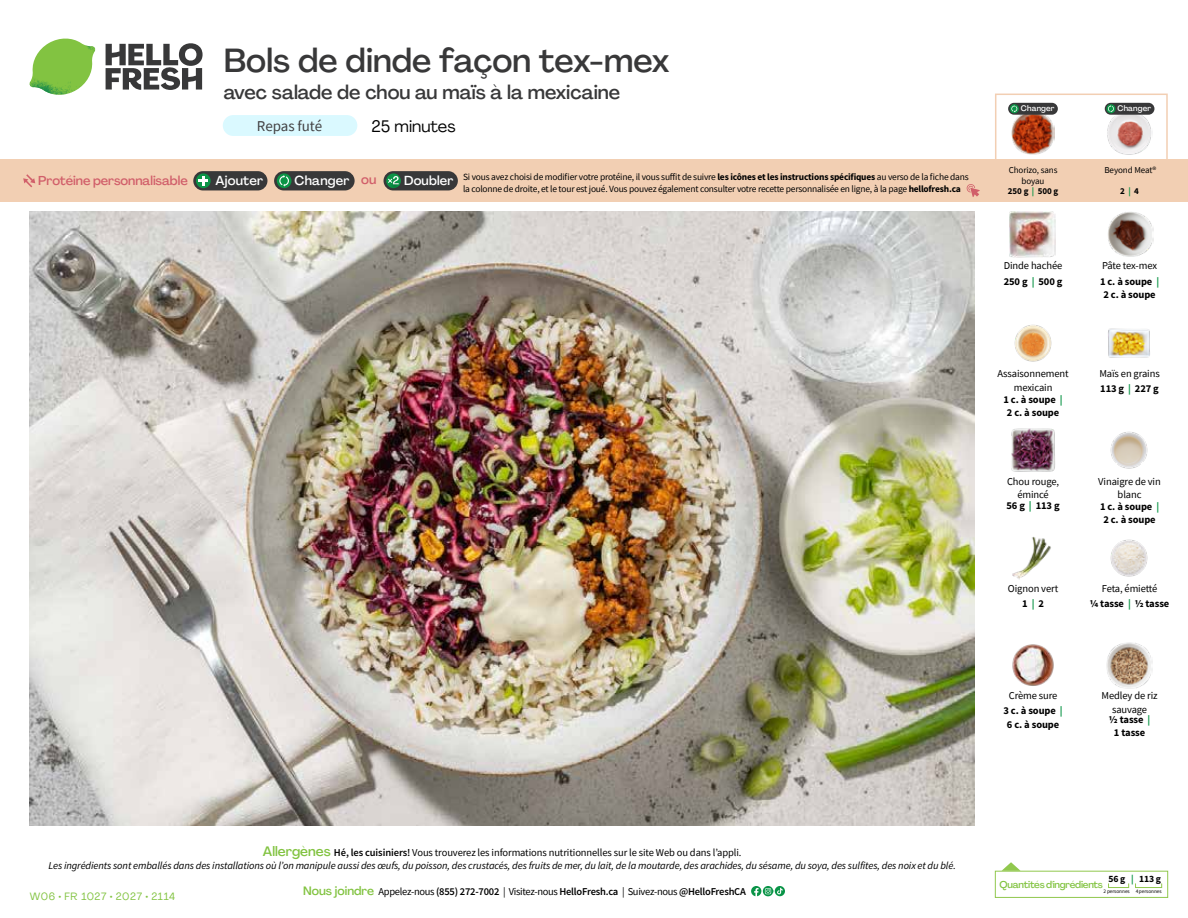
<style>
.page{position:relative;width:1188px;height:918px;background:#fff}
.page>*{position:absolute;margin:0;border:0;box-sizing:border-box;transform-origin:0 0}
.t1{font:500 33px "Agrandir";color:#383839}
.t2{font:500 19.5px "Agrandir";color:#383839}
.t3{font:16.5px "Agrandir";color:#000}
.t4{font:15px "Source Sans Pro";letter-spacing:-.01em;color:#414042}
.t5{font:500 12.9px "Agrandir";letter-spacing:.015em;color:#fff}
.t6{font:500 12.75px "Agrandir";letter-spacing:-.005em;color:#d15f6a}
.t7{font:italic 10.5px/13.5px "Source Sans Pro";letter-spacing:-.01em;color:#000;text-align:center}
.t8{font:10.5px/13.5px "Source Sans Pro";letter-spacing:-.01em;color:#000;text-align:center}
.t9{font:600 10.5px "Source Sans Pro";letter-spacing:-.02em;color:#000}
.t10{font:700 10.5px/13.5px "Source Sans Pro";letter-spacing:-.01em;color:#000;text-align:center}
.t11{font:10.5px "Agrandir";letter-spacing:.05em;color:#82c341}
.t12{font:500 9.75px "Agrandir";letter-spacing:-.025em;color:#82c341}
.t13{font:700 9.6px "Source Sans Pro";color:#000}
.t14{font:9.45px/12px "Source Sans Pro";letter-spacing:-.02em;color:#000}
.t15{font:9px/11.6px "Source Sans Pro";letter-spacing:-.01em;color:#000;text-align:center}
.t16{font:700 9px "Source Sans Pro";letter-spacing:-.01em;color:#000}
.t17{font:500 7.95px "Agrandir";letter-spacing:.02em;color:#fff}
.t18{font:5.25px "Source Sans Pro";letter-spacing:-.01em;color:#000}
.s1{color:#d15f6a}
.s2{font-weight:700}
.s3{color:#0b9446}
.s4{font-weight:700;color:#0b9446}
.s5{font-family:"Agrandir";font-weight:500;font-style:normal;font-size:13.5px;color:#82c341}
.s6{font-weight:600;font-style:normal}
.s7{font-style:normal}
.s8{font-family:"Agrandir";font-weight:500;font-size:12px;color:#82c341}
.s9{font-weight:400}
</style>
<div class="page">
<svg style="left:106px;top:43px;width:97px;height:47px"></svg>
<svg style="left:34px;top:39px;width:59px;height:38px"></svg>
<img style="left:65px;top:39px;width:30px;height:25px">
<img style="left:33px;top:60px;width:56px;height:10px">
<img style="left:29px;top:64px;width:58px;height:31px">
<img style="left:64px;top:70px;width:25px;height:24px">
<img style="left:30px;top:211px;width:945px;height:615px">
<svg style="left:775px;top:886px;width:10px;height:10px"></svg>
<svg style="left:751px;top:886px;width:32px;height:10px"></svg>
<svg style="left:1002px;top:862px;width:19px;height:9px"></svg>
<div style="left:995px;top:871px;width:173px;height:27px;border:1px solid #91c84e"></div>
<div style="left:1108px;top:883px;width:21px;height:5px;border:1px solid #91c84e"></div>
<div style="left:1135px;top:883px;width:27px;height:5px;border:1px solid #91c84e"></div>
<img style="left:1014px;top:324px;width:38px;height:38px">
<img style="left:1108px;top:328px;width:42px;height:30px">
<img style="left:1011px;top:428px;width:44px;height:44px">
<img style="left:1110px;top:431px;width:38px;height:38px">
<img style="left:1012px;top:536px;width:39px;height:44px">
<img style="left:1110px;top:539px;width:38px;height:38px">
<img style="left:1012px;top:644px;width:42px;height:42px">
<img style="left:1108px;top:212px;width:45px;height:45px">
<img style="left:1010px;top:212px;width:45px;height:45px">
<img style="left:1107px;top:643px;width:45px;height:45px">
<div style="left:0;top:160px;width:1188px;height:42px;background:#f2cfb3"></div>
<svg style="left:23px;top:174px;width:12px;height:13px"></svg>
<div style="left:384px;top:171px;width:74px;height:19px;background:#383839;border-radius:10px"></div>
<svg style="left:386px;top:173px;width:15px;height:15px"></svg>
<div style="left:389px;top:180px;width:11px;height:11px;background:#000;opacity:.35"></div>
<svg style="left:387px;top:176px;width:12px;height:8px"></svg>
<div style="left:274px;top:171px;width:81px;height:19px;background:#383839;border-radius:10px"></div>
<svg style="left:277px;top:173px;width:15px;height:15px"></svg>
<svg style="left:279px;top:175px;width:10px;height:12px"></svg>
<div style="left:193px;top:171px;width:74px;height:19px;background:#383839;border-radius:10px"></div>
<svg style="left:196px;top:173px;width:15px;height:15px"></svg>
<svg style="left:198px;top:176px;width:10px;height:10px"></svg>
<svg style="left:967px;top:184px;width:13px;height:13px"></svg>
<div style="left:995px;top:94px;width:173px;height:69px;border:2px solid #f2cfb3"></div>
<img style="left:1107px;top:114px;width:45px;height:41px">
<img style="left:1011px;top:114px;width:44px;height:41px">
<div style="left:1105px;top:103px;width:49px;height:12px;background:#383839;border-radius:6px"></div>
<svg style="left:1106px;top:104px;width:9px;height:9px"></svg>
<svg style="left:1108px;top:105px;width:6px;height:7px"></svg>
<div style="left:1008px;top:103px;width:50px;height:12px;background:#383839;border-radius:6px"></div>
<svg style="left:1010px;top:104px;width:9px;height:9px"></svg>
<svg style="left:1011px;top:105px;width:6px;height:7px"></svg>
<div style="left:223px;top:115px;width:134px;height:21px;background:#daf9ff;border-radius:10px"></div>
<h1 class="t1" style="left:224px;top:40px;width:447px">Bols de dinde façon tex-mex</h1>
<h2 class="t2" style="left:224px;top:80px;width:398px">avec salade de chou au maïs à la mexicaine</h2>
<h3 class="t3" style="left:372px;top:116px;width:86px">25 minutes</h3>
<h3 class="t4" style="left:257px;top:117px;width:67px">Repas futé</h3>
<p class="t6" style="left:38px;top:173px;width:151px">Protéine personnalisable</p>
<p class="t5" style="left:216px;top:172px;width:49px">Ajouter</p>
<p class="t5" style="left:295px;top:172px;width:83px">Changer <span class="s1">ou</span></p>
<p class="t5" style="left:404px;top:172px;width:51px">Doubler</p>
<p class="t14" style="left:463px;top:171px;width:507px">Si vous avez choisi de modifier votre protéine, il vous suffit de suivre <span class="s2">les icônes et les instructions spécifiques</span> au verso de la fiche dans la colonne de droite, et le tour est joué. Vous pouvez également consulter votre recette personnalisée en ligne, à la page <span class="s2">hellofresh.ca</span></p>
<p class="t17" style="left:1021px;top:104px;width:35px">Changer</p>
<p class="t17" style="left:1117px;top:104px;width:35px">Changer</p>
<p class="t15" style="left:1009px;top:164px;width:50px">Chorizo, sans boyau</p>
<p class="t16" style="left:1008px;top:185px;width:52px">250 g <span class="s3">|</span> 500 g</p>
<p class="t15" style="left:1104px;top:164px;width:53px">Beyond Meat®</p>
<p class="t16" style="left:1120px;top:185px;width:20px">2 <span class="s3">|</span> 4</p>
<p class="t8" style="left:1004px;top:258px;width:60px;line-height:15.6px;text-align:left">Dinde hachée<br><span class="s2">250 g</span> <span class="s4">|</span> <span class="s2">500 g</span></p>
<p class="t8" style="left:1100px;top:258px;width:61px;line-height:15.6px;text-align:left">Pâte tex-mex<br><span class="s2">1 c. à soupe</span> <span class="s4">|</span></p>
<p class="t10" style="left:1103px;top:288px;width:54px">2 c. à soupe</p>
<p class="t8" style="left:997px;top:367px;width:73px">Assaisonnement mexicain</p>
<p class="t10" style="left:1004px;top:393px;width:61px">1 c. à soupe <span class="s3">|<br></span>2 c. à soupe</p>
<p class="t8" style="left:1099px;top:366px;width:62px;line-height:14.9px;text-align:left">Maïs en grains<br><span class="s2">113 g</span> <span class="s4">|</span> <span class="s2">227 g</span></p>
<p class="t8" style="left:1007px;top:474px;width:54px">Chou rouge, émincé</p>
<p class="t10" style="left:1006px;top:499px;width:55px">56 g <span class="s3">|</span> 113 g</p>
<p class="t8" style="left:1098px;top:474px;width:64px">Vinaigre de vin blanc</p>
<p class="t10" style="left:1100px;top:500px;width:61px">1 c. à soupe <span class="s3">|<br></span>2 c. à soupe</p>
<p class="t8" style="left:1008px;top:581px;width:52px;line-height:14.9px">Oignon vert<br><span class="s2">1</span> <span class="s4">|</span> <span class="s2">2</span></p>
<p class="t8" style="left:1090px;top:581px;width:81px;line-height:14.9px">Feta, émietté<br><span class="s2">¼ tasse</span> <span class="s4">|</span> <span class="s2">½ tasse</span></p>
<p class="t8" style="left:1004px;top:688px;width:61px;line-height:14.9px">Crème sure<br><span class="s2">3 c. à soupe</span> <span class="s4">|</span></p>
<p class="t10" style="left:1007px;top:718px;width:54px">6 c. à soupe</p>
<p class="t8" style="left:1102px;top:689px;width:58px">Medley de riz sauvage</p>
<p class="t10" style="left:1109px;top:713px;width:43px">½ tasse <span class="s3">|<br></span>1 tasse</p>
<p class="t7" style="left:49px;top:846px;width:909px"><span class="s5">Allergènes</span> <span class="s6">Hé, les cuisiniers!</span> <span class="s7">Vous trouverez les informations nutritionnelles sur le site Web ou dans l’appli.<br></span>Les ingrédients sont emballés dans des installations où l’on manipule aussi des œufs, du poisson, des crustacés, des fruits de mer, du lait, de la moutarde, des arachides, du sésame, du soya, des sulfites, des noix et du blé.</p>
<p class="t11" style="left:30px;top:890px;width:147px">W06 • FR 1027 • 2027 • 2114</p>
<p class="t9" style="left:303px;top:885px;width:444px"><span class="s8">Nous joindre</span> <span class="s9">Appelez-nous</span> (855) 272-7002 <span class="s9">| Visitez-nous</span> HelloFresh.ca <span class="s9">| Suivez-nous</span> @HelloFreshCA</p>
<p class="t13" style="left:1108px;top:873px;width:54px">56 g <span class="s3">|</span> 113 g</p>
<p class="t18" style="left:1103px;top:888px;width:60px">2 personnes 4 personnes</p>
<p class="t12" style="left:1000px;top:878px;width:105px">Quantités d'ingrédients</p>
</div>
